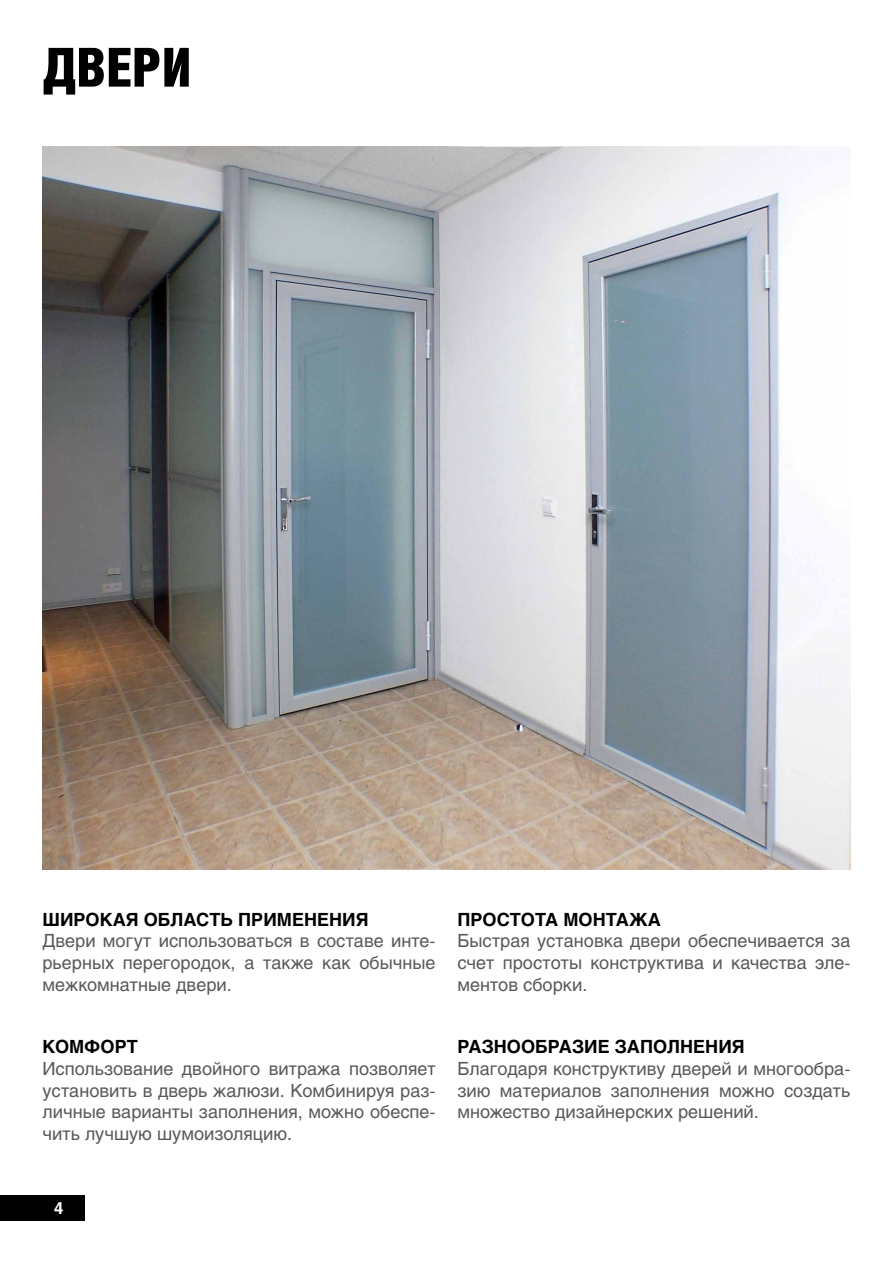
<style>
.page{position:relative;width:893px;height:1263px;background:#fff}
.page>*{position:absolute;margin:0;border:0;box-sizing:border-box;transform-origin:0 0}
.t1{font:900 54px "Helios Cond";color:#000}
.t2{font:18px/21.6px "Helios";color:#58595b;text-align:justify}
.t3{font:700 18px "Helios";color:#000}
.t4{font:700 16.5px "Helios";color:#fff}
</style>
<div class="page">
<div style="left:0;top:1195px;width:85px;height:26px;background:#000"></div>
<img style="left:43px;top:147px;width:807px;height:722px">
<h1 class="t1" style="left:43px;top:37px;width:145px">двери</h1>
<p class="t3" style="left:43px;top:909px;width:327px">широкая область применения</p>
<p class="t2" style="left:43px;top:930px;width:395px">Двери могут использоваться в составе инте&shy;рьерных перегородок, а также как обычные межкомнатные двери.</p>
<p class="t3" style="left:43px;top:1036px;width:97px">комфорт</p>
<p class="t2" style="left:43px;top:1057px;width:395px">Использование двойного витража позволяет установить в дверь жалюзи. Комбинируя раз&shy;личные варианты заполнения, можно обеспе&shy;чить лучшую шумоизоляцию.</p>
<p class="t3" style="left:457px;top:909px;width:205px">простота монтажа</p>
<p class="t2" style="left:457px;top:930px;width:395px">Быстрая установка двери обеспечивается за счет простоты конструктива и качества эле&shy;ментов сборки.</p>
<p class="t3" style="left:457px;top:1036px;width:289px">разнообразие заполнения</p>
<p class="t2" style="left:457px;top:1057px;width:395px">Благодаря конструктиву дверей и многообра&shy;зию материалов заполнения можно создать множество дизайнерских решений.</p>
<p class="t4" style="left:54px;top:1199px;width:11px">4</p>
</div>
